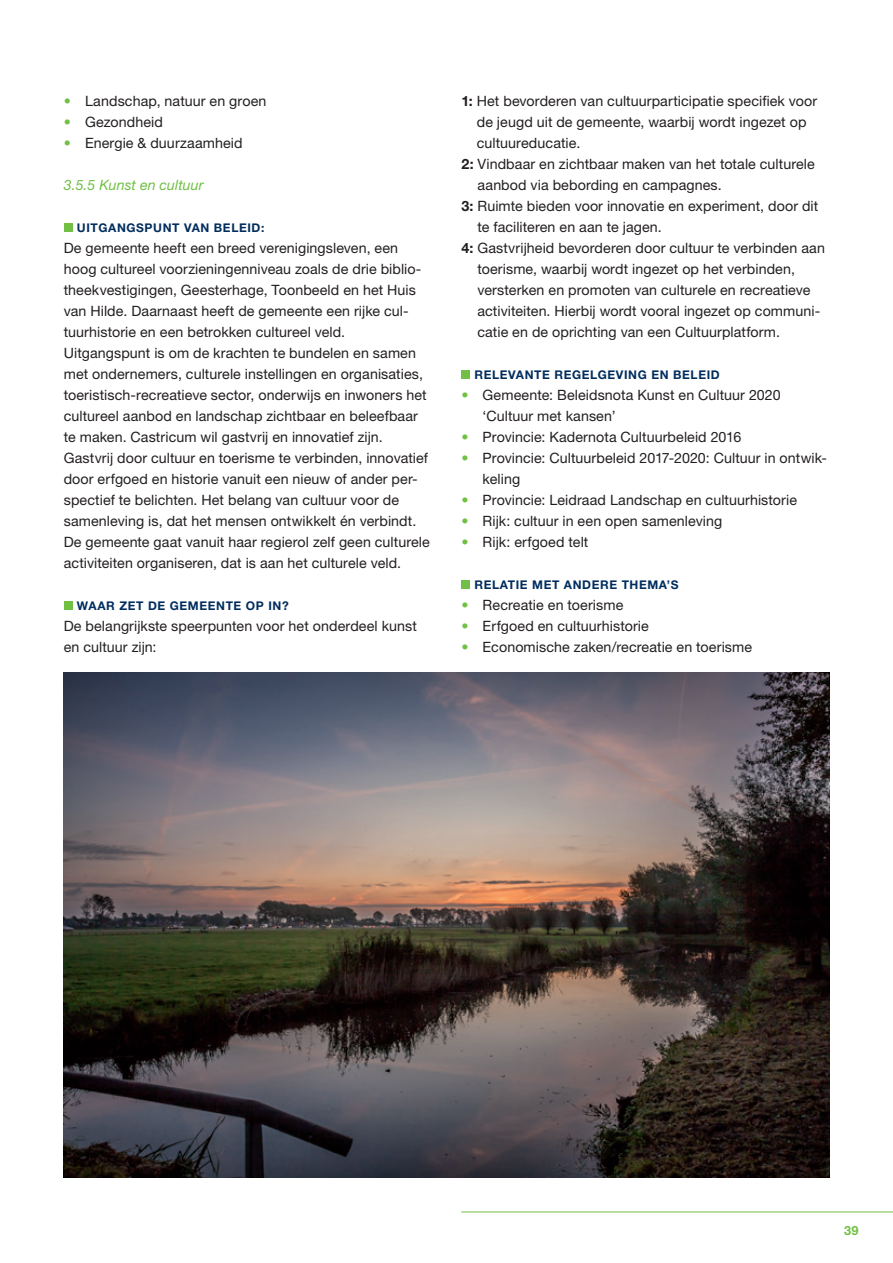
<style>
.page{position:relative;width:893px;height:1263px;background:#fff}
.page>*{position:absolute;margin:0;border:0;box-sizing:border-box;transform-origin:0 0}
.t1{font:14.25px/21px "Helvetica Neue LT Std";letter-spacing:.005em;color:#231f20}
.t2{font:italic 14.25px "Helvetica Neue LT Std";color:#71bf44}
.t3{font:700 12.75px "Helvetica Neue LT Std";color:#71bf44}
.t4{font:700 12px "Helvetica Neue LT Std";letter-spacing:.05em;color:#002d5e}
.s1{color:#71bf44}
.s2{font-weight:700}
</style>
<div class="page">
<hr style="left:461px;top:1211px;width:432px;height:1px;background:#71bf44">
<div style="left:64px;top:223px;width:8px;height:9px;background:#71bf44"></div>
<div style="left:64px;top:601px;width:8px;height:9px;background:#71bf44"></div>
<div style="left:461px;top:370px;width:9px;height:9px;background:#71bf44"></div>
<div style="left:461px;top:580px;width:9px;height:9px;background:#71bf44"></div>
<img style="left:64px;top:673px;width:765px;height:505px">
<p class="t1" style="left:64px;top:90px;width:204px"><span class="s1">•</span> Landschap, natuur en groen</p>
<p class="t1" style="left:64px;top:111px;width:101px"><span class="s1">•</span> Gezondheid</p>
<p class="t1" style="left:64px;top:132px;width:180px"><span class="s1">•</span> Energie &amp; duurzaamheid</p>
<p class="t2" style="left:64px;top:176px;width:141px">3.5.5 Kunst en cultuur</p>
<p class="t4" style="left:77px;top:220px;width:189px">UITGANGSPUNT VAN BELEID:</p>
<p class="t1" style="left:64px;top:237px;width:368px">De gemeente heeft een breed verenigingsleven, een hoog cultureel voorzieningenniveau zoals de drie biblio&shy;theekvestigingen, Geesterhage, Toonbeeld en het Huis van Hilde. Daarnaast heeft de gemeente een rijke cul&shy;tuurhistorie en een betrokken cultureel veld.<br>Uitgangspunt is om de krachten te bundelen en samen met ondernemers, culturele instellingen en organisaties, toeristisch-recreatieve sector, onderwijs en inwoners het cultureel aanbod en landschap zichtbaar en beleefbaar te maken. Castricum wil gastvrij en innovatief zijn.<br>Gastvrij door cultuur en toerisme te verbinden, innovatief door erfgoed en historie vanuit een nieuw of ander per&shy;spectief te belichten. Het belang van cultuur voor de samenleving is, dat het mensen ontwikkelt én verbindt.<br>De gemeente gaat vanuit haar regierol zelf geen culturele activiteiten organiseren, dat is aan het culturele veld.</p>
<p class="t4" style="left:77px;top:598px;width:213px">WAAR ZET DE GEMEENTE OP IN?</p>
<p class="t1" style="left:64px;top:615px;width:355px">De belangrijkste speerpunten voor het onderdeel kunst en cultuur zijn:</p>
<p class="t1" style="left:461px;top:90px;width:357px"><span class="s2">1:</span> Het bevorderen van cultuurparticipatie specifiek voor</p>
<p class="t1" style="left:477px;top:111px;width:331px">de jeugd uit de gemeente, waarbij wordt ingezet op</p>
<p class="t1" style="left:477px;top:132px;width:105px">cultuureducatie.</p>
<p class="t1" style="left:461px;top:153px;width:355px"><span class="s2">2:</span> Vindbaar en zichtbaar maken van het totale culturele</p>
<p class="t1" style="left:478px;top:174px;width:246px">aanbod via bebording en campagnes.</p>
<p class="t1" style="left:461px;top:195px;width:358px"><span class="s2">3:</span> Ruimte bieden voor innovatie en experiment, door dit</p>
<p class="t1" style="left:477px;top:216px;width:186px">te faciliteren en aan te jagen.</p>
<p class="t1" style="left:461px;top:237px;width:365px"><span class="s2">4:</span> Gastvrijheid bevorderen door cultuur te verbinden aan</p>
<p class="t1" style="left:477px;top:258px;width:319px">toerisme, waarbij wordt ingezet op het verbinden,</p>
<p class="t1" style="left:477px;top:279px;width:335px">versterken en promoten van culturele en recreatieve</p>
<p class="t1" style="left:477px;top:300px;width:344px">activiteiten. Hierbij wordt vooral ingezet op communi-</p>
<p class="t1" style="left:477px;top:321px;width:304px">catie en de oprichting van een Cultuurplatform.</p>
<p class="t4" style="left:474px;top:367px;width:247px">RELEVANTE REGELGEVING EN BELEID</p>
<p class="t1" style="left:483px;top:384px;width:299px;text-indent:-21px"><span class="s1">•</span> Gemeente: Beleidsnota Kunst en Cultuur 2020 ‘Cultuur met kansen’</p>
<p class="t1" style="left:461px;top:426px;width:281px"><span class="s1">•</span> Provincie: Kadernota Cultuurbeleid 2016</p>
<p class="t1" style="left:483px;top:447px;width:346px;text-indent:-21px"><span class="s1">•</span> Provincie: Cultuurbeleid 2017-2020: Cultuur in ontwik&shy;keling</p>
<p class="t1" style="left:461px;top:489px;width:337px"><span class="s1">•</span> Provincie: Leidraad Landschap en cultuurhistorie</p>
<p class="t1" style="left:461px;top:510px;width:262px"><span class="s1">•</span> Rijk: cultuur in een open samenleving</p>
<p class="t1" style="left:461px;top:531px;width:129px"><span class="s1">•</span> Rijk: erfgoed telt</p>
<p class="t4" style="left:474px;top:577px;width:206px">RELATIE MET ANDERE THEMA’S</p>
<p class="t1" style="left:461px;top:594px;width:163px"><span class="s1">•</span> Recreatie en toerisme</p>
<p class="t1" style="left:461px;top:615px;width:189px"><span class="s1">•</span> Erfgoed en cultuurhistorie</p>
<p class="t1" style="left:461px;top:636px;width:292px"><span class="s1">•</span> Economische zaken/recreatie en toerisme</p>
<p class="t3" style="left:844px;top:1222px;width:16px">39</p>
</div>
